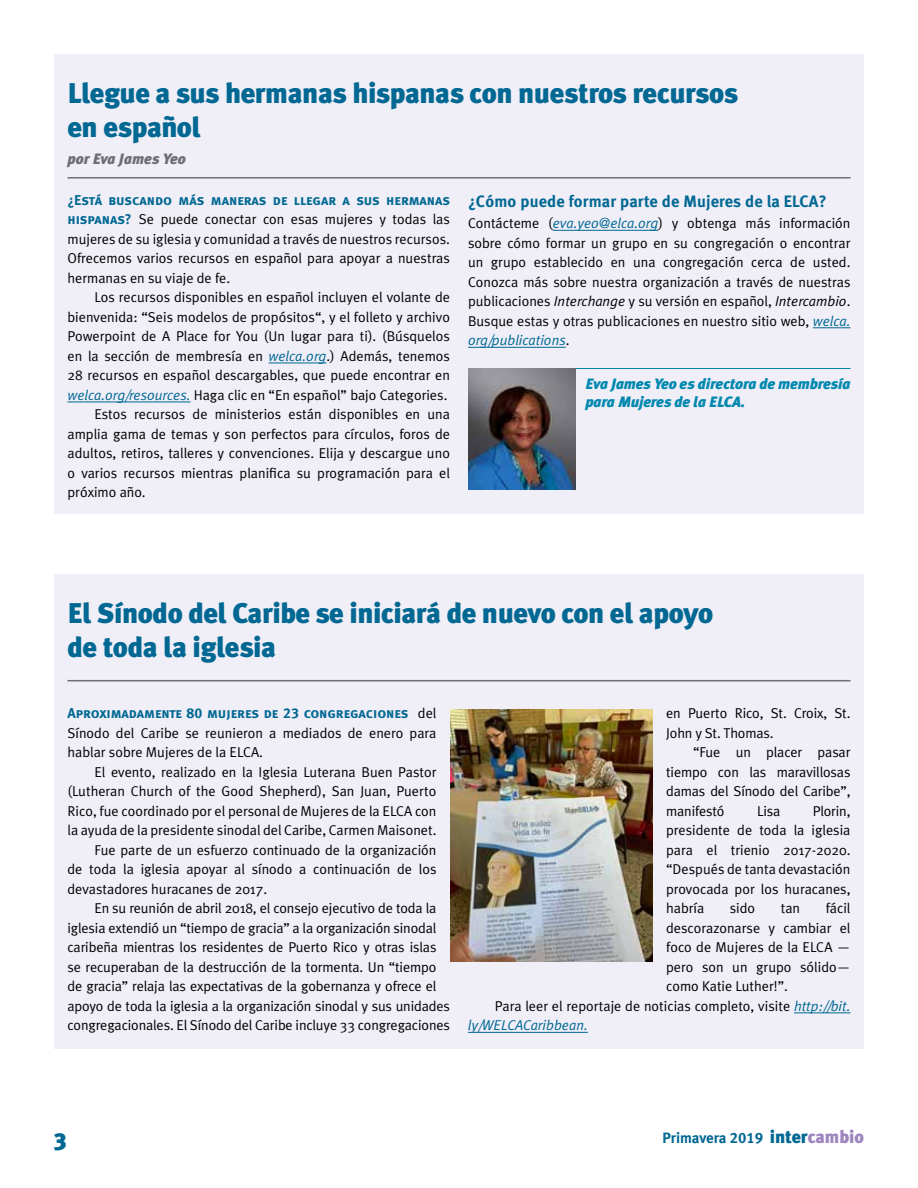
<style>
.page{position:relative;width:918px;height:1188px;background:#fff}
.page>*{position:absolute;margin:0;border:0;box-sizing:border-box;transform-origin:0 0}
.t1{font:900 28.5px/34.2px "Meta Plus";letter-spacing:-.015em;color:#006892}
.t2{font:900 24px "Meta Plus";color:#006892}
.t3{font:16.5px "Meta Bold LF";letter-spacing:.01em;color:#006892}
.t4{font:italic 900 15px/18px "Meta Plus";letter-spacing:-.01em;color:#0088af}
.t5{font:15px "Meta Bold LF";letter-spacing:-.005em;color:#006892}
.t6{font:italic 900 15px "Meta Plus";color:#6d6e71}
.t7{font:14.25px/19.5px "Meta Plus Normal";color:#000;text-align:justify}
.t8{font:14.25px "Meta Bold LF Caps";letter-spacing:-.005em;color:#006892}
.t9{font:italic 14.25px "Meta Plus Normal";color:#006892}
.s1{font-family:"Meta Bold LF Caps";color:#006892}
.s2{font-style:italic;color:#006892}
.s3{font-style:italic}
.s4{font-family:"Meta Plus Normal";color:#000}
.s5{font-family:"Meta Plus";font-weight:900;font-size:18px}
.s6{font-family:"Meta Plus";font-weight:900;font-size:18px;color:#9d85be}
</style>
<div class="page">
<div style="left:54px;top:54px;width:810px;height:125px;background:#f0eef7"></div>
<hr style="left:68px;top:177px;width:782px;height:2px;background:#6d6e71">
<div style="left:54px;top:180px;width:810px;height:334px;background:#f0eef7"></div>
<hr style="left:269px;top:363px;width:57px;height:1px;background:#006892">
<hr style="left:68px;top:402px;width:122px;height:1px;background:#006892">
<hr style="left:553px;top:230px;width:105px;height:1px;background:#006892">
<hr style="left:813px;top:327px;width:38px;height:1px;background:#006892">
<hr style="left:468px;top:347px;width:98px;height:1px;background:#006892">
<hr style="left:468px;top:368px;width:382px;height:1px;background:#0088af">
<img style="left:468px;top:369px;width:108px;height:121px">
<div style="left:54px;top:694px;width:810px;height:355px;background:#f0eef7"></div>
<hr style="left:794px;top:1012px;width:57px;height:1px;background:#006892">
<hr style="left:468px;top:1032px;width:120px;height:1px;background:#006892">
<img style="left:450px;top:710px;width:203px;height:251px">
<div style="left:54px;top:575px;width:810px;height:123px;background:#f0eef7"></div>
<hr style="left:68px;top:680px;width:782px;height:1px;background:#6d6e71">
<h1 class="t1" style="left:68px;top:76px;width:672px">Llegue a sus hermanas hispanas con nuestros recursos en español</h1>
<p class="t6" style="left:68px;top:150px;width:120px">por Eva James Yeo</p>
<p class="t8" style="left:68px;top:191px;width:384px">¿Está buscando más maneras de llegar a sus hermanas</p>
<p class="t7" style="left:68px;top:210px;width:384px"><span class="s1">hispanas?</span> Se puede conectar con esas mujeres y todas las mujeres de su iglesia y comunidad a través de nuestros recursos.<br>Ofrecemos varios recursos en español para apoyar a nuestras hermanas en su viaje de fe.</p>
<p class="t7" style="left:95px;top:288px;width:357px">Los recursos disponibles en español incluyen el volante de</p>
<p class="t7" style="left:68px;top:307px;width:384px">bienvenida: “Seis modelos de propósitos“, y el folleto y archivo</p>
<p class="t7" style="left:68px;top:327px;width:384px">Powerpoint de A Place for You (Un lugar para ti). (Búsquelos</p>
<p class="t7" style="left:68px;top:346px;width:384px">en la sección de membresía en <span class="s2">welca.org</span>.) Además, tenemos</p>
<p class="t7" style="left:68px;top:366px;width:384px">28 recursos en español descargables, que puede encontrar en</p>
<p class="t7" style="left:68px;top:385px;width:381px"><span class="s2">welca.org/resources.</span> Haga clic en “En español” bajo Categories.</p>
<p class="t7" style="left:95px;top:404px;width:357px">Estos recursos de ministerios están disponibles en una</p>
<p class="t7" style="left:68px;top:424px;width:384px">amplia gama de temas y son perfectos para círculos, foros de</p>
<p class="t7" style="left:68px;top:443px;width:384px">adultos, retiros, talleres y convenciones. Elija y descargue uno</p>
<p class="t7" style="left:68px;top:463px;width:384px">o varios recursos mientras planifica su programación para el</p>
<p class="t7" style="left:68px;top:482px;width:80px">próximo año.</p>
<p class="t3" style="left:468px;top:191px;width:360px">¿Cómo puede formar parte de Mujeres de la ELCA?</p>
<p class="t7" style="left:468px;top:213px;width:384px">Contácteme (<span class="s2">eva.yeo@elca.org</span>) y obtenga más información sobre cómo formar un grupo en su congregación o encontrar un grupo establecido en una congregación cerca de usted.<br>Conozca más sobre nuestra organización a través de nuestras publicaciones <span class="s3">Interchange</span> y su versión en español, <span class="s3">Intercambio</span>.<br>Busque estas y otras publicaciones en nuestro sitio web, <span class="s2">welca. org/publications</span>.</p>
<p class="t4" style="left:586px;top:375px;width:266px">Eva James Yeo es directora de membresía para Mujeres de la ELCA.</p>
<h1 class="t1" style="left:68px;top:596px;width:647px">El Sínodo del Caribe se iniciará de nuevo con el apoyo de toda la iglesia</h1>
<p class="t8" style="left:68px;top:705px;width:371px">Aproximadamente 80 mujeres de 23 congregaciones <span class="s4">del</span></p>
<p class="t7" style="left:68px;top:723px;width:371px">Sínodo del Caribe se reunieron a mediados de enero para hablar sobre Mujeres de la ELCA.</p>
<p class="t7" style="left:95px;top:762px;width:344px">El evento, realizado en la Iglesia Luterana Buen Pastor</p>
<p class="t7" style="left:68px;top:781px;width:371px">(Lutheran Church of the Good Shepherd), San Juan, Puerto</p>
<p class="t7" style="left:68px;top:801px;width:371px">Rico, fue coordinado por el personal de Mujeres de la ELCA con</p>
<p class="t7" style="left:68px;top:820px;width:371px">la ayuda de la presidente sinodal del Caribe, Carmen Maisonet.</p>
<p class="t7" style="left:95px;top:840px;width:344px">Fue parte de un esfuerzo continuado de la organización</p>
<p class="t7" style="left:68px;top:859px;width:371px">de toda la iglesia apoyar al sínodo a continuación de los</p>
<p class="t7" style="left:68px;top:879px;width:201px">devastadores huracanes de 2017.</p>
<p class="t7" style="left:95px;top:898px;width:344px">En su reunión de abril 2018, el consejo ejecutivo de toda la</p>
<p class="t7" style="left:68px;top:918px;width:371px">iglesia extendió un “tiempo de gracia” a la organización sinodal</p>
<p class="t7" style="left:68px;top:937px;width:371px">caribeña mientras los residentes de Puerto Rico y otras islas</p>
<p class="t7" style="left:68px;top:957px;width:371px">se recuperaban de la destrucción de la tormenta. Un “tiempo</p>
<p class="t7" style="left:68px;top:976px;width:371px">de gracia” relaja las expectativas de la gobernanza y ofrece el</p>
<p class="t7" style="left:68px;top:996px;width:384px">apoyo de toda la iglesia a la organización sinodal y sus unidades</p>
<p class="t7" style="left:68px;top:1015px;width:384px">congregacionales. El Sínodo del Caribe incluye 33 congregaciones</p>
<p class="t7" style="left:666px;top:703px;width:186px">en Puerto Rico, St. Croix, St.<br>John y St. Thomas.</p>
<p class="t7" style="left:666px;top:742px;width:186px;text-indent:27px">“Fue un placer pasar tiempo con las maravillosas damas del Sínodo del Caribe”, manifestó</p>
<p class="t7" style="left:666px;top:801px;width:186px;text-indent:147px">Plorin, presidente de toda la iglesia para el trienio 2017-2020. “Después de tanta devastación provocada por los huracanes, habría</p>
<p class="t7" style="left:757px;top:801px;width:25px">Lisa</p>
<p class="t7" style="left:730px;top:898px;width:27px">sido</p>
<p class="t7" style="left:781px;top:898px;width:21px">tan</p>
<p class="t7" style="left:826px;top:898px;width:26px">fácil</p>
<p class="t7" style="left:666px;top:918px;width:186px">descorazonarse y cambiar el</p>
<p class="t7" style="left:666px;top:937px;width:186px">foco de Mujeres de la ELCA —</p>
<p class="t7" style="left:666px;top:957px;width:186px">pero son un grupo sólido—</p>
<p class="t7" style="left:666px;top:976px;width:123px">como Katie Luther!”.</p>
<p class="t7" style="left:495px;top:996px;width:357px">Para leer el reportaje de noticias completo, visite <span class="s2">http://bit.</span></p>
<p class="t9" style="left:468px;top:1017px;width:121px">ly/WELCACaribbean.</p>
<h2 class="t2" style="left:54px;top:1123px;width:14px">3</h2>
<p class="t5" style="left:662px;top:1129px;width:203px">Primavera 2019 <span class="s5">inter</span><span class="s6">cambio</span></p>
</div>
